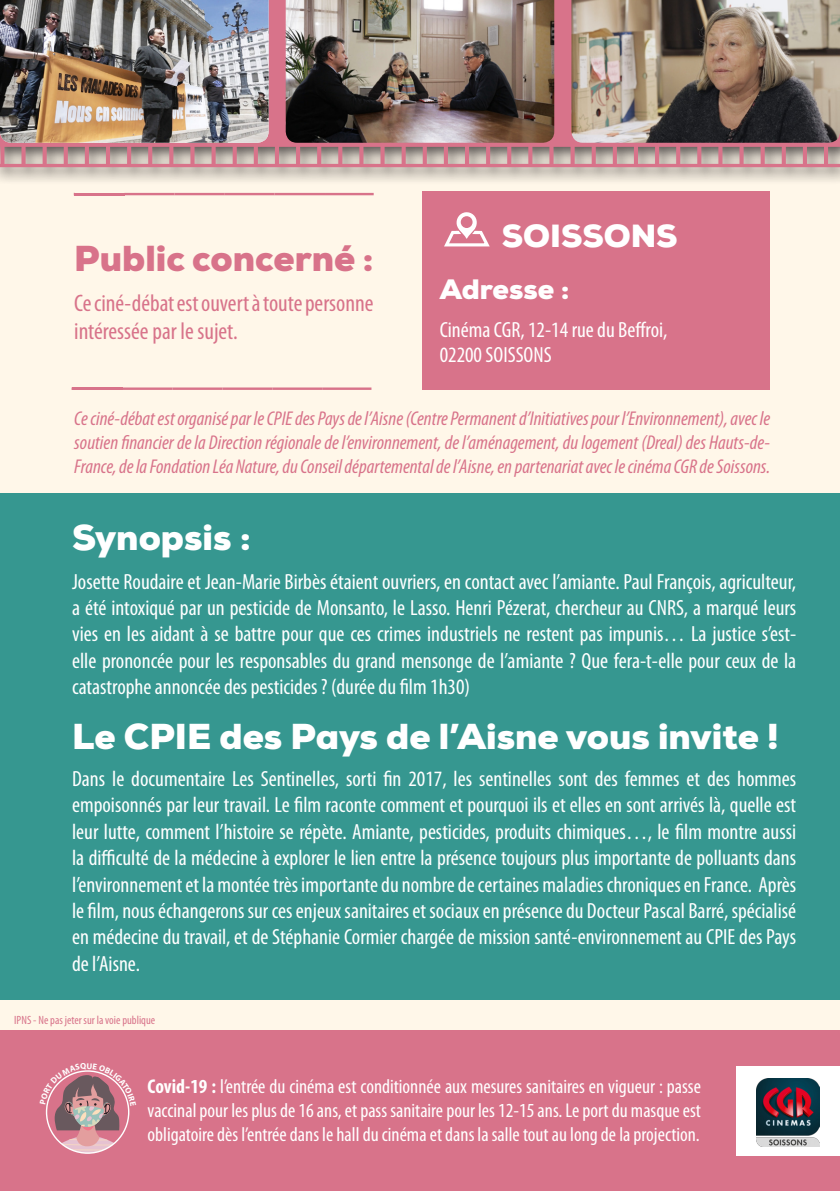
<style>
.page{position:relative;width:840px;height:1191px;background:#fff}
.page>*{position:absolute;margin:0;border:0;box-sizing:border-box;transform-origin:0 0}
.t1{font:900 36px "Nexa";color:#fff}
.t2{font:900 36px "Nexa";color:#d8738a}
.t3{font:900 32px "Nexa";color:#fff}
.t4{font:900 28px "Nexa";color:#fff}
.t5{font:condensed 24px/28px "Myriad Pro";color:#d8738a}
.t6{font:condensed 22px/26.4px "Myriad Pro";color:#fff;text-align:justify}
.t7{font:italic condensed 20px/24px "Myriad Pro";color:#d8738a;text-align:justify}
.t8{font:condensed 20px/24px "Myriad Pro";color:#fff;text-align:justify}
.t9{font:condensed 12px "Myriad Pro";color:#d8738a}
.s1{font-weight:700}
</style>
<div class="page">
<div style="left:0;top:0;width:839px;height:1191px;background:#fff7e9"></div>
<div style="left:0;top:1030px;width:839px;height:161px;background:#d8738a"></div>
<div style="left:422px;top:192px;width:347px;height:198px;background:#d8738a"></div>
<div style="left:0;top:493px;width:839px;height:506px;background:#369790"></div>
<svg style="left:444px;top:212px;width:46px;height:35px"></svg>
<svg style="left:124px;top:193px;width:249px;height:2px"></svg>
<hr style="left:74px;top:193px;width:50px;height:2px;background:#d8738a">
<svg style="left:122px;top:387px;width:249px;height:3px"></svg>
<hr style="left:72px;top:387px;width:50px;height:3px;background:#d8738a">
<div style="left:735px;top:1065px;width:104px;height:90px;background:#fff"></div>
<div style="left:0;top:0;width:839px;height:184px;background:#231f20;opacity:.75"></div>
<svg style="left:0;top:0;width:839px;height:167px;background:#c38a93"></svg>
<img style="left:0;top:0;width:268px;height:143px">
<img style="left:285px;top:0;width:269px;height:143px">
<img style="left:571px;top:0;width:268px;height:143px">
<img style="left:756px;top:1078px;width:62px;height:68px">
<svg style="left:45px;top:1070px;width:85px;height:83px"></svg>
<h1 class="t2" style="left:74px;top:235px;width:301px">Public concerné :</h1>
<p class="t5" style="left:74px;top:288px;width:300px">Ce ciné-débat est ouvert à toute personne intéressée par le sujet.</p>
<h2 class="t3" style="left:501px;top:215px;width:177px">SOISSONS</h2>
<p class="t4" style="left:439px;top:271px;width:131px">Adresse :</p>
<p class="t6" style="left:439px;top:317px;width:229px;line-height:25.4px">Cinéma CGR, 12-14 rue du Beffroi,<br>02200 SOISSONS</p>
<p class="t7" style="left:74px;top:406px;width:697px">Ce ciné-débat est organisé par le CPIE des Pays de l’Aisne (Centre Permanent d’Initiatives pour l’Environnement), avec le soutien financier de la Direction régionale de l’environnement, de l’aménagement, du logement (Dreal) des Hauts-de-France, de la Fondation Léa Nature, du Conseil départemental de l’Aisne, en partenariat avec le cinéma CGR de Soissons.</p>
<h1 class="t1" style="left:72px;top:515px;width:180px">Synopsis :</h1>
<p class="t6" style="left:72px;top:568px;width:725px">Josette Roudaire et Jean-Marie Birbès étaient ouvriers, en contact avec l’amiante. Paul François, agriculteur, a été intoxiqué par un pesticide de Monsanto, le Lasso. Henri Pézerat, chercheur au CNRS, a marqué leurs vies en les aidant à se battre pour que ces crimes industriels ne restent pas impunis… La justice s’est&shy;elle prononcée pour les responsables du grand mensonge de l’amiante ? Que fera-t-elle pour ceux de la catastrophe annoncée des pesticides ? (durée du film 1h30)</p>
<h1 class="t1" style="left:72px;top:713px;width:707px">Le CPIE des Pays de l’Aisne vous invite !</h1>
<p class="t6" style="left:72px;top:765px;width:725px">Dans le documentaire Les Sentinelles, sorti fin 2017, les sentinelles sont des femmes et des hommes empoisonnés par leur travail. Le film raconte comment et pourquoi ils et elles en sont arrivés là, quelle est leur lutte, comment l’histoire se répète. Amiante, pesticides, produits chimiques…, le film montre aussi la difficulté de la médecine à explorer le lien entre la présence toujours plus importante de polluants dans l’environnement et la montée très importante du nombre de certaines maladies chroniques en France. Après le film, nous échangerons sur ces enjeux sanitaires et sociaux en présence du Docteur Pascal Barré, spécialisé en médecine du travail, et de Stéphanie Cormier chargée de mission santé-environnement au CPIE des Pays de l’Aisne.</p>
<p class="t9" style="left:14px;top:1012px;width:142px">IPNS - Ne pas jeter sur la voie publique</p>
<p class="t8" style="left:147px;top:1073px;width:554px"><span class="s1">Covid-19 :</span> l’entrée du cinéma est conditionnée aux mesures sanitaires en vigueur : passe vaccinal pour les plus de 16 ans, et pass sanitaire pour les 12-15 ans. Le port du masque est obligatoire dès l’entrée dans le hall du cinéma et dans la salle tout au long de la projection.</p>
</div>
